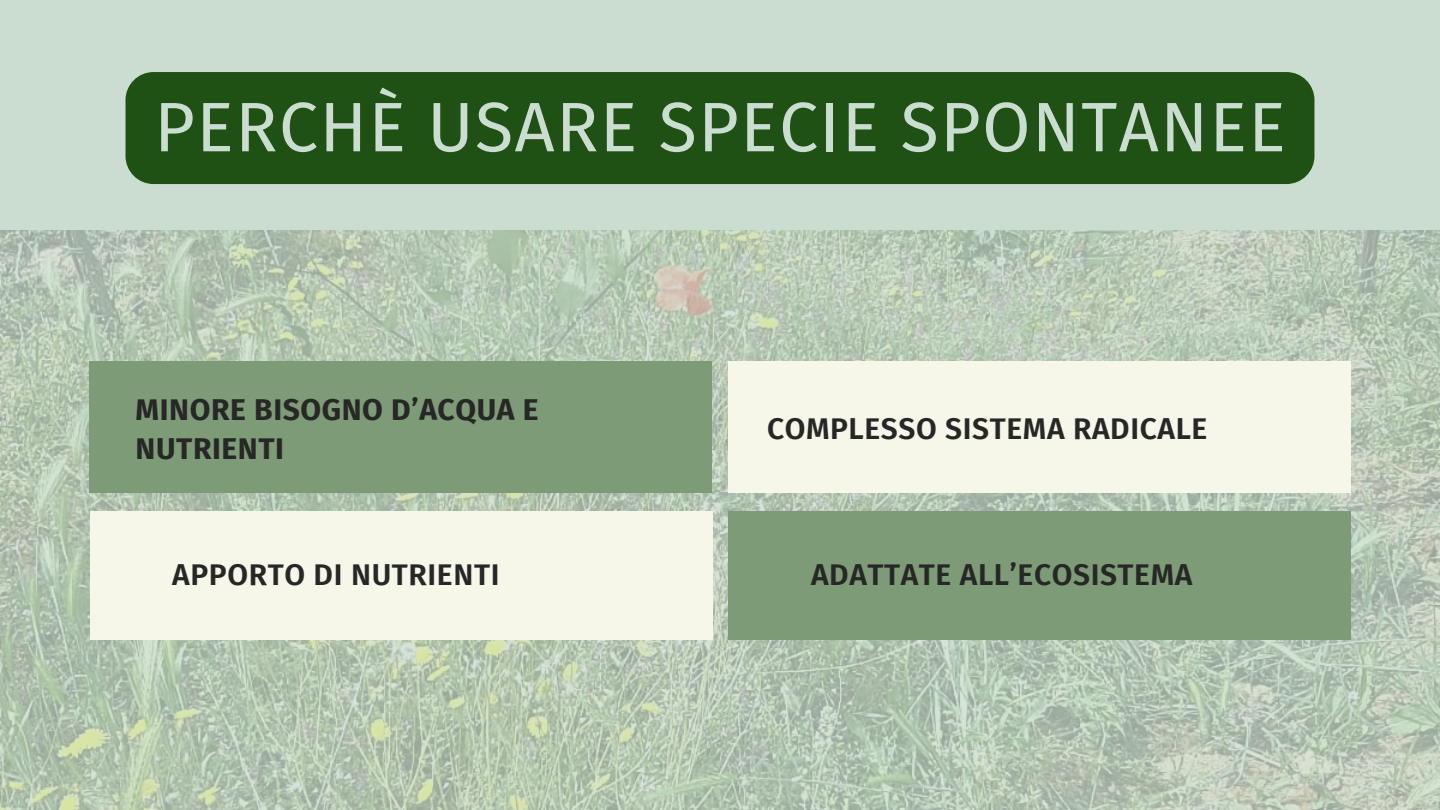
<style>
.page{position:relative;width:1440px;height:810px;background:#cbddd1}
.page>*{position:absolute;margin:0;border:0;box-sizing:border-box;transform-origin:0 0}
.t1{font:70px "Fira Sans";letter-spacing:.02em;color:#cbddd1}
.t2{font:600 30px "Fira Sans";letter-spacing:.02em;color:#272727}
.t3{font:700 30px/39px "Fira Sans";letter-spacing:.02em;color:#272727}
</style>
<div class="page">
<img style="left:0;top:231px;width:1440px;height:579px">
<div style="left:126px;top:72px;width:1188px;height:112px;background:#1f5014;border-radius:28px"></div>
<div style="left:91px;top:511px;width:622px;height:128px;background:#f6f6e9"></div>
<div style="left:728px;top:362px;width:623px;height:131px;background:#f6f6e9"></div>
<div style="left:89px;top:362px;width:623px;height:131px;background:#7d9b76"></div>
<div style="left:728px;top:511px;width:623px;height:128px;background:#7d9b76"></div>
<p class="t1" style="left:154px;top:86px;width:1133px">PERCHÈ USARE SPECIE SPONTANEE</p>
<p class="t3" style="left:136px;top:390px;width:405px">MINORE BISOGNO D’ACQUA E<br>NUTRIENTI</p>
<p class="t2" style="left:172px;top:557px;width:329px">APPORTO DI NUTRIENTI</p>
<p class="t2" style="left:767px;top:411px;width:442px">COMPLESSO SISTEMA RADICALE</p>
<p class="t2" style="left:811px;top:557px;width:383px">ADATTATE ALL’ECOSISTEMA</p>
</div>
